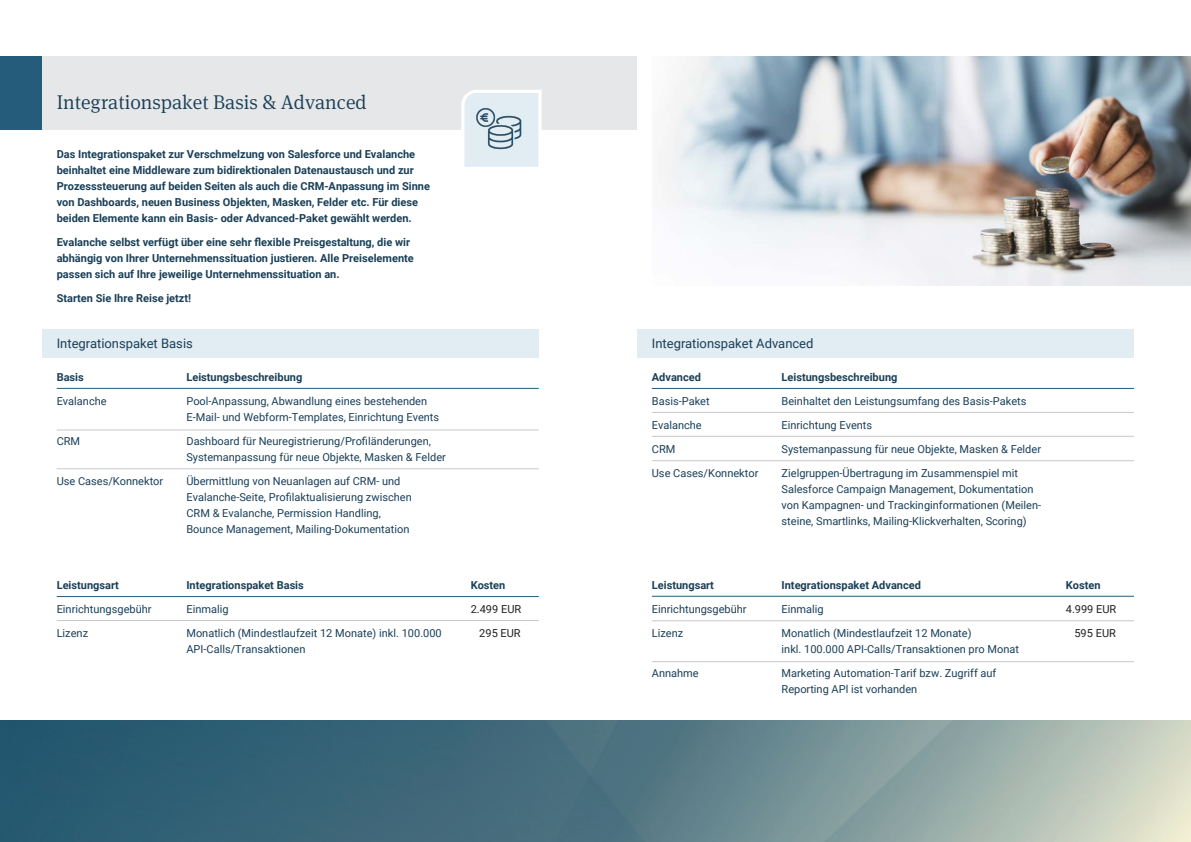
<style>
.page{position:relative;width:1191px;height:842px;background:#fff}
.page>*{position:absolute;margin:0;border:0;box-sizing:border-box;transform-origin:0 0}
.t1{font:300 20px "Meta Serif Pro";color:#1a3f57}
.t2{font:13px "Roboto";color:#1a3f57}
.t3{font:11px/24px "Roboto";color:#1a3f57}
.t4{font:700 11px/16px "Roboto";color:#1a3f57}
.t5{font:11px/24px "Roboto";color:#231f20;text-align:right}
</style>
<div class="page">
<img style="left:666px;top:57px;width:525px;height:229px">
<div style="left:0;top:57px;width:636px;height:73px;background:#e6e7e9"></div>
<div style="left:0;top:57px;width:42px;height:73px;background:#255c7b"></div>
<svg style="left:461px;top:90px;width:81px;height:77px"></svg>
<div style="left:42px;top:330px;width:497px;height:28px;background:#e1ecf3"></div>
<hr style="left:57px;top:388px;width:482px;height:1px;background:#255c7b">
<hr style="left:57px;top:429px;width:482px;height:1px;background:#c7c8ca">
<hr style="left:57px;top:620px;width:482px;height:1px;background:#c7c8ca">
<hr style="left:57px;top:596px;width:482px;height:1px;background:#255c7b">
<hr style="left:57px;top:468px;width:482px;height:1px;background:#c7c8ca">
<hr style="left:652px;top:388px;width:482px;height:1px;background:#255c7b">
<hr style="left:652px;top:412px;width:482px;height:1px;background:#c7c8ca">
<hr style="left:652px;top:620px;width:482px;height:1px;background:#c7c8ca">
<hr style="left:652px;top:596px;width:482px;height:1px;background:#255c7b">
<hr style="left:652px;top:436px;width:482px;height:1px;background:#c7c8ca">
<div style="left:637px;top:330px;width:497px;height:28px;background:#e1ecf3"></div>
<hr style="left:652px;top:460px;width:482px;height:1px;background:#c7c8ca">
<hr style="left:652px;top:661px;width:482px;height:1px;background:#c7c8ca">
<img style="left:0;top:721px;width:1191px;height:121px">
<h1 class="t1" style="left:57px;top:88px;width:311px">Integrationspaket Basis &amp; Advanced</h1>
<p class="t4" style="left:57px;top:145px;width:375px">Das Integrationspaket zur Verschmelzung von Salesforce und Evalanche beinhaltet eine Middleware zum bidirektionalen Datenaustausch und zur Prozesssteuerung auf beiden Seiten als auch die CRM-Anpassung im Sinne von Dashboards, neuen Business Objekten, Masken, Felder etc. Für diese beiden Elemente kann ein Basis- oder Advanced-Paket gewählt werden.</p>
<p class="t4" style="left:57px;top:233px;width:359px">Evalanche selbst verfügt über eine sehr flexible Preisgestaltung, die wir abhängig von Ihrer Unternehmenssituation justieren. Alle Preiselemente passen sich auf Ihre jeweilige Unternehmenssituation an.</p>
<p class="t4" style="left:57px;top:289px;width:136px">Starten Sie Ihre Reise jetzt!</p>
<p class="t2" style="left:57px;top:334px;width:138px">Integrationspaket Basis</p>
<p class="t4" style="left:57px;top:368px;width:29px">Basis</p>
<p class="t3" style="left:57px;top:388px;width:51px">Evalanche</p>
<p class="t3" style="left:57px;top:428px;width:25px">CRM</p>
<p class="t3" style="left:57px;top:468px;width:108px">Use Cases/Konnektor</p>
<p class="t4" style="left:57px;top:576px;width:64px">Leistungsart</p>
<p class="t3" style="left:57px;top:596px;width:96px">Einrichtungsgebühr<br>Lizenz</p>
<p class="t4" style="left:186px;top:368px;width:117px">Leistungsbeschreibung</p>
<p class="t3" style="left:186px;top:392px;width:254px;line-height:16px">Pool-Anpassung, Abwandlung eines bestehenden<br>E-Mail- und Webform-Templates, Einrichtung Events</p>
<p class="t3" style="left:186px;top:432px;width:261px;line-height:16px">Dashboard für Neuregistrierung/Profiländerungen,<br>Systemanpassung für neue Objekte, Masken &amp; Felder</p>
<p class="t3" style="left:186px;top:472px;width:227px;line-height:16px">Übermittlung von Neuanlagen auf CRM- und Evalanche-Seite, Profilaktualisierung zwischen CRM &amp; Evalanche, Permission Handling, Bounce Management, Mailing-Dokumentation</p>
<p class="t4" style="left:186px;top:576px;width:119px">Integrationspaket Basis</p>
<p class="t3" style="left:186px;top:596px;width:257px">Einmalig<br>Monatlich (Mindestlaufzeit 12 Monate) inkl. 100.000</p>
<p class="t3" style="left:186px;top:636px;width:120px">API-Calls/Transaktionen</p>
<p class="t4" style="left:471px;top:576px;width:36px">Kosten</p>
<p class="t5" style="left:471px;top:596px;width:52px">2.499 EUR<br>295 EUR</p>
<p class="t2" style="left:652px;top:334px;width:163px">Integrationspaket Advanced</p>
<p class="t4" style="left:652px;top:368px;width:51px">Advanced</p>
<p class="t3" style="left:652px;top:388px;width:108px">Basis-Paket<br>Evalanche<br>CRM<br>Use Cases/Konnektor</p>
<p class="t4" style="left:652px;top:576px;width:64px">Leistungsart</p>
<p class="t3" style="left:652px;top:596px;width:96px">Einrichtungsgebühr<br>Lizenz</p>
<p class="t3" style="left:652px;top:660px;width:48px">Annahme</p>
<p class="t4" style="left:781px;top:368px;width:117px">Leistungsbeschreibung</p>
<p class="t3" style="left:781px;top:388px;width:261px">Beinhaltet den Leistungsumfang des Basis-Pakets Einrichtung Events<br>Systemanpassung für neue Objekte, Masken &amp; Felder Zielgruppen-Übertragung im Zusammenspiel mit</p>
<p class="t3" style="left:781px;top:480px;width:261px;line-height:16px">Salesforce Campaign Management, Dokumentation von Kampagnen- und Trackinginformationen (Meilen&shy;steine, Smartlinks, Mailing-Klickverhalten, Scoring)</p>
<p class="t4" style="left:781px;top:576px;width:141px">Integrationspaket Advanced</p>
<p class="t3" style="left:781px;top:597px;width:191px">Einmalig<br>Monatlich (Mindestlaufzeit 12 Monate)</p>
<p class="t3" style="left:781px;top:637px;width:239px">inkl. 100.000 API-Calls/Transaktionen pro Monat<br>Marketing Automation-Tarif bzw. Zugriff auf</p>
<p class="t3" style="left:781px;top:677px;width:137px">Reporting APl ist vorhanden</p>
<p class="t4" style="left:1065px;top:576px;width:36px">Kosten</p>
<p class="t5" style="left:1065px;top:596px;width:52px">4.999 EUR<br>595 EUR</p>
</div>
